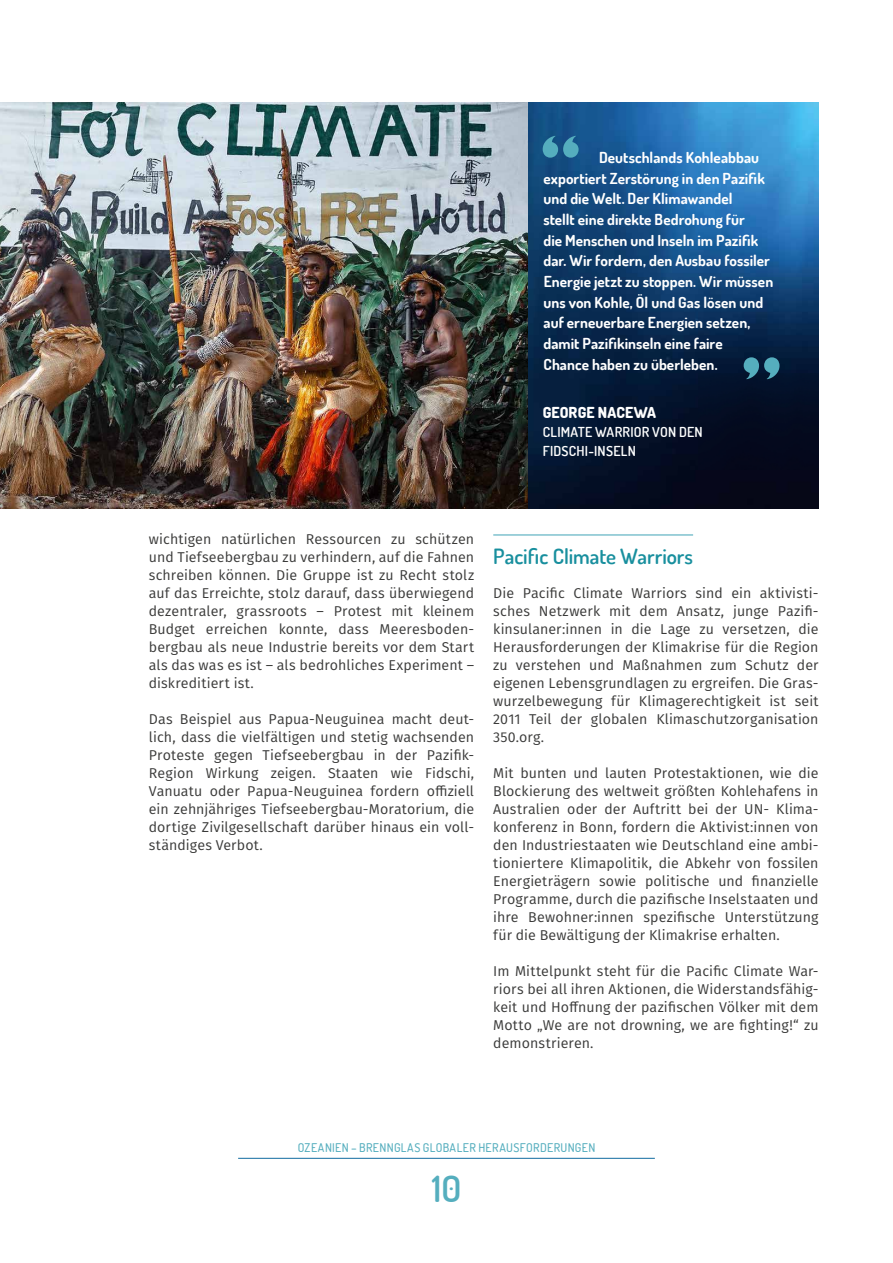
<style>
.page{position:relative;width:893px;height:1263px;background:#fff}
.page>*{position:absolute;margin:0;border:0;box-sizing:border-box;transform-origin:0 0}
.t1{font:600 36px "Dosis";color:#55aebe}
.t2{font:600 21px "Dosis";letter-spacing:-.005em;color:#188f9e}
.t3{font:700 15.15px/20.7px "Dosis";letter-spacing:.005em;color:#fff}
.t4{font:800 15.15px "Dosis";letter-spacing:.01em;color:#fff}
.t5{font:14.25px/18px "Fira GO";letter-spacing:.005em;color:#3a3a39;text-align:justify}
.t6{font:600 13.8px/19.4px "Dosis";letter-spacing:.015em;color:#fff}
.t7{font:500 12px "Dosis";letter-spacing:.03em;color:#55aebe}
</style>
<div class="page">
<hr style="left:238px;top:1158px;width:417px;height:1px;background:#106ba0">
<hr style="left:493px;top:534px;width:200px;height:1px;background:#55aebe">
<img style="left:527px;top:102px;width:292px;height:406px">
<img style="left:0;top:102px;width:527px;height:406px">
<svg style="left:543px;top:136px;width:36px;height:22px"></svg>
<svg style="left:744px;top:357px;width:35px;height:22px"></svg>
<p class="t3" style="left:543px;top:147px;width:231px;text-indent:56px">Deutschlands Kohleabbau exportiert Zerstörung in den Pazifik und die Welt. Der Klimawandel<br>stellt eine direkte Bedrohung für<br>die Menschen und Inseln im Pazifik dar. Wir fordern, den Ausbau fossiler<br>Energie jetzt zu stoppen. Wir müssen uns von Kohle, Öl und Gas lösen und auf erneuerbare Energien setzen, damit Pazifikinseln eine faire<br>Chance haben zu überleben.</p>
<p class="t4" style="left:543px;top:403px;width:115px">GEORGE NACEWA</p>
<p class="t6" style="left:543px;top:422px;width:162px">CLIMATE WARRIOR VON DEN<br>FIDSCHI-INSELN</p>
<p class="t5" style="left:149px;top:530px;width:327px">wichtigen natürlichen Ressourcen zu schützen und Tiefseebergbau zu verhindern, auf die Fahnen schreiben können. Die Gruppe ist zu Recht stolz auf das Erreichte, stolz darauf, dass überwiegend dezentraler, grassroots – Protest mit kleinem Budget erreichen konnte, dass Meeresboden&shy;bergbau als neue Industrie bereits vor dem Start als das was es ist – als bedrohliches Experiment – diskreditiert ist.</p>
<p class="t5" style="left:149px;top:710px;width:327px;text-align:left">Das Beispiel aus Papua-Neuguinea macht deut&shy;lich, dass die vielfältigen und stetig wachsenden Proteste gegen Tiefseebergbau in der Pazifik-Region Wirkung zeigen. Staaten wie Fidschi, Vanuatu oder Papua-Neuguinea fordern offiziell ein zehnjähriges Tiefseebergbau-Moratorium, die dortige Zivilgesellschaft darüber hinaus ein voll&shy;ständiges Verbot.</p>
<h2 class="t2" style="left:493px;top:542px;width:201px">Pacific Climate Warriors</h2>
<p class="t5" style="left:493px;top:584px;width:327px">Die Pacific Climate Warriors sind ein aktivisti&shy;sches Netzwerk mit dem Ansatz, junge Pazifi&shy;kinsulaner:innen in die Lage zu versetzen, die Herausforderungen der Klimakrise für die Region zu verstehen und Maßnahmen zum Schutz der eigenen Lebensgrundlagen zu ergreifen. Die Gras&shy;wurzelbewegung für Klimagerechtigkeit ist seit 2011 Teil der globalen Klimaschutzorganisation 350.org.</p>
<p class="t5" style="left:493px;top:764px;width:327px">Mit bunten und lauten Protestaktionen, wie die Blockierung des weltweit größten Kohlehafens in Australien oder der Auftritt bei der UN- Klima&shy;konferenz in Bonn, fordern die Aktivist:innen von den Industriestaaten wie Deutschland eine ambi&shy;tioniertere Klimapolitik, die Abkehr von fossilen Energieträgern sowie politische und finanzielle Programme, durch die pazifische Inselstaaten und ihre Bewohner:innen spezifische Unterstützung für die Bewältigung der Klimakrise erhalten.</p>
<p class="t5" style="left:493px;top:962px;width:327px">Im Mittelpunkt steht für die Pacific Climate War&shy;riors bei all ihren Aktionen, die Widerstandsfähig&shy;keit und Hoffnung der pazifischen Völker mit dem Motto „We are not drowning, we are fighting!“ zu demonstrieren.</p>
<p class="t7" style="left:298px;top:1139px;width:299px">OZEANIEN – BRENNGLAS GLOBALER HERAUSFORDERUNGEN</p>
<h1 class="t1" style="left:432px;top:1165px;width:31px">10</h1>
</div>
